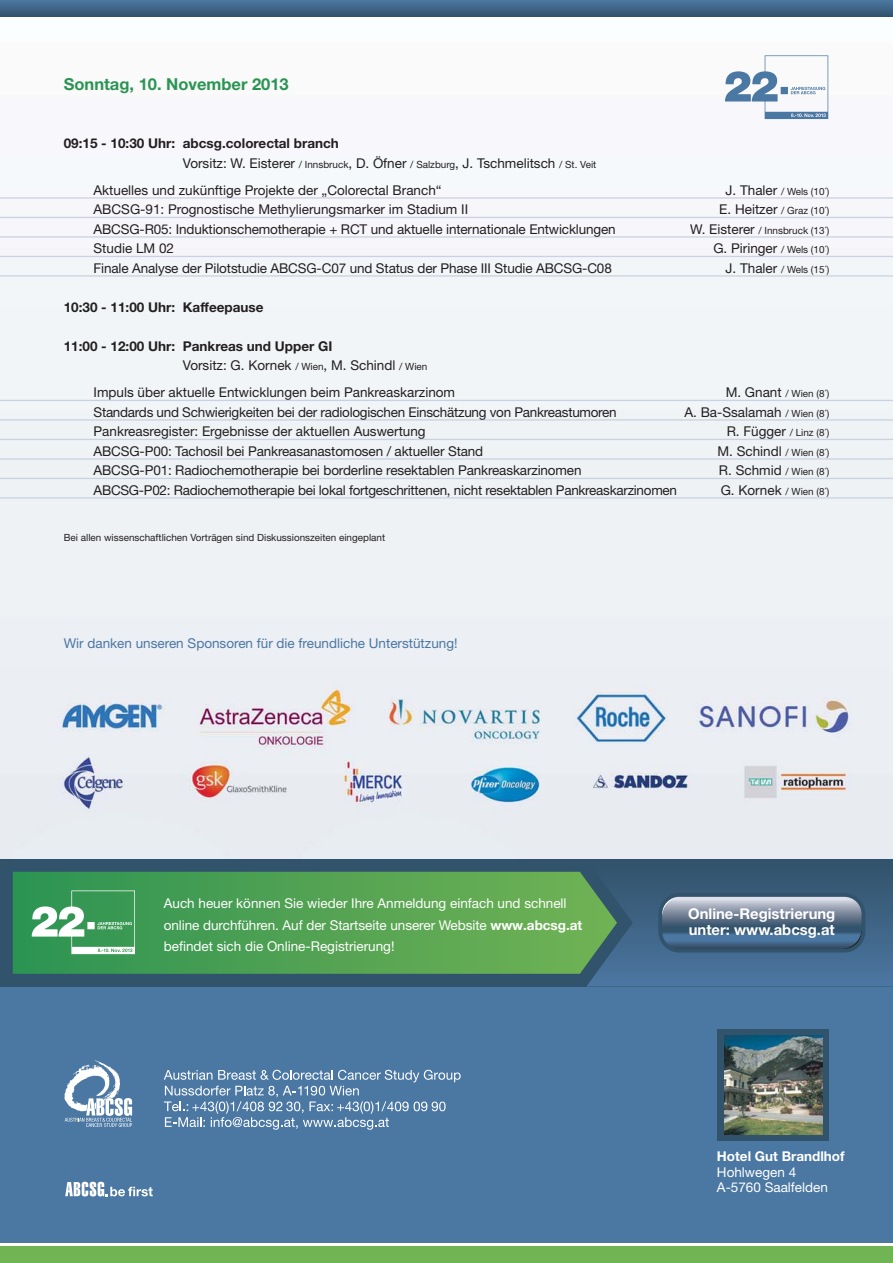
<style>
.page{position:relative;width:893px;height:1263px;background:#fff}
.page>*{position:absolute;margin:0;border:0;box-sizing:border-box;transform-origin:0 0}
.t1{font:700 16.5px "Helvetica Neue";color:#2a9453}
.t2{font:700 14.85px/15.6px "Helvetica Neue";color:#fff}
.t3{font:13.5px/19.5px "Helvetica Neue";letter-spacing:-.01em;color:#231f20}
.t4{font:13.5px/21px "Helvetica Neue";color:#fff}
.t5{font:700 13.5px/19.5px "Helvetica Neue";color:#231f20}
.t6{font:13.5px "Helvetica Neue";color:#4b77a3}
.t7{font:700 13.5px "Helvetica Neue";color:#fff}
.t8{font:9.9px "Helvetica Neue";color:#231f20}
.s1{font-weight:700}
.s2{font-size:9.9px}
.s3{font-size:13.5px}
.s4{font-weight:400}
.s5{font-weight:400;font-size:9.9px}
</style>
<div class="page">
<svg style="left:0;top:0;width:893px;height:15px;background:#406689"></svg>
<hr style="left:0;top:15px;width:893px;height:2px;background:#32536c">
<img style="left:0;top:55px;width:893px;height:804px">
<hr style="left:0;top:197px;width:893px;height:2px;background:#cad1e0">
<hr style="left:0;top:217px;width:893px;height:1px;background:#cad1e0">
<hr style="left:0;top:236px;width:893px;height:2px;background:#cad1e0">
<hr style="left:0;top:256px;width:893px;height:1px;background:#cad1e0">
<hr style="left:0;top:275px;width:893px;height:2px;background:#cad1e0">
<hr style="left:0;top:400px;width:893px;height:1px;background:#cad1e0">
<hr style="left:0;top:419px;width:893px;height:2px;background:#cad1e0">
<hr style="left:0;top:439px;width:893px;height:1px;background:#cad1e0">
<hr style="left:0;top:458px;width:893px;height:2px;background:#cad1e0">
<hr style="left:0;top:478px;width:893px;height:1px;background:#cad1e0">
<hr style="left:0;top:497px;width:893px;height:2px;background:#cad1e0">
<div style="left:0;top:923px;width:893px;height:340px;background:#4b77a3"></div>
<svg style="left:65px;top:1182px;width:88px;height:14px"></svg>
<svg style="left:164px;top:1070px;width:297px;height:60px"></svg>
<div style="left:0;top:1246px;width:893px;height:17px;background:#71b454"></div>
<hr style="left:0;top:1244px;width:893px;height:2px;background:#fff">
<svg style="left:64px;top:1060px;width:68px;height:67px"></svg>
<div style="left:718px;top:1029px;width:111px;height:111px;background:#32536c"></div>
<img style="left:724px;top:1035px;width:99px;height:99px">
<div style="left:0;top:859px;width:893px;height:127px;background:#32536c"></div>
<svg style="left:13px;top:872px;width:573px;height:102px;background:#51a253"></svg>
<svg style="left:586px;top:880px;width:307px;height:106px"></svg>
<svg style="left:32px;top:890px;width:103px;height:64px;background:#69b27f"></svg>
<svg style="left:725px;top:55px;width:103px;height:64px"></svg>
<p class="t1" style="left:64px;top:78px;width:226px">Sonntag, 10. November 2013</p>
<p class="t3" style="left:183px;top:135px;width:415px;text-indent:-119px"><span class="s1">09:15 - 10:30 Uhr: abcsg.colorectal branch<br></span>Vorsitz: W. Eisterer <span class="s2">/ Innsbruck</span>, D. Öfner <span class="s2">/ Salzburg</span>, J. Tschmelitsch <span class="s2">/ St. Veit</span></p>
<p class="t3" style="left:94px;top:181px;width:350px">Aktuelles und zukünftige Projekte der „Colorectal Branch“</p>
<p class="t8" style="left:726px;top:187px;width:105px"><span class="s3">J. Thaler</span> / Wels (10´)</p>
<p class="t3" style="left:94px;top:201px;width:376px">ABCSG-91: Prognostische Methylierungsmarker im Stadium II</p>
<p class="t8" style="left:719px;top:207px;width:111px"><span class="s3">E. Heitzer</span> / Graz (10´)</p>
<p class="t3" style="left:94px;top:220px;width:524px">ABCSG-R05: Induktionschemotherapie + RCT und aktuelle internationale Entwicklungen</p>
<p class="t8" style="left:690px;top:226px;width:140px"><span class="s3">W. Eisterer</span> / Innsbruck (13´)</p>
<p class="t3" style="left:94px;top:240px;width:82px">Studie LM 02</p>
<p class="t3" style="left:713px;top:240px;width:117px">G. Piringer <span class="s2">/ Wels (10´)</span></p>
<p class="t3" style="left:94px;top:259px;width:520px">Finale Analyse der Pilotstudie ABCSG-C07 und Status der Phase III Studie ABCSG-C08</p>
<p class="t8" style="left:726px;top:265px;width:105px"><span class="s3">J. Thaler</span> / Wels (15´)</p>
<p class="t5" style="left:64px;top:298px;width:201px">10:30 - 11:00 Uhr: Kaffeepause</p>
<p class="t5" style="left:183px;top:337px;width:246px;text-indent:-119px">11:00 - 12:00 Uhr: Pankreas und Upper GI<br><span class="s4">Vorsitz: G. Kornek</span> <span class="s5">/ Wien</span><span class="s4">, M. Schindl</span> <span class="s5">/ Wien</span></p>
<p class="t3" style="left:94px;top:384px;width:363px">Impuls über aktuelle Entwicklungen beim Pankreaskarzinom</p>
<p class="t8" style="left:726px;top:390px;width:105px"><span class="s3">M. Gnant</span> / Wien (8´)</p>
<p class="t3" style="left:94px;top:403px;width:525px">Standards und Schwierigkeiten bei der radiologischen Einschätzung von Pankreastumoren</p>
<p class="t3" style="left:684px;top:403px;width:146px">A. Ba-Ssalamah <span class="s2">/ Wien (8´)</span></p>
<p class="t3" style="left:94px;top:423px;width:334px">Pankreasregister: Ergebnisse der aktuellen Auswertung</p>
<p class="t8" style="left:727px;top:429px;width:104px"><span class="s3">R. Függer</span> / Linz (8´)</p>
<p class="t3" style="left:94px;top:442px;width:391px">ABCSG-P00: Tachosil bei Pankreasanastomosen / aktueller Stand</p>
<p class="t3" style="left:717px;top:442px;width:113px">M. Schindl <span class="s2">/ Wien (8´)</span></p>
<p class="t3" style="left:94px;top:462px;width:489px">ABCSG-P01: Radiochemotherapie bei borderline resektablen Pankreaskarzinomen</p>
<p class="t8" style="left:719px;top:468px;width:112px"><span class="s3">R. Schmid</span> / Wien (8´)</p>
<p class="t3" style="left:94px;top:481px;width:585px">ABCSG-P02: Radiochemotherapie bei lokal fortgeschrittenen, nicht resektablen Pankreaskarzinomen</p>
<p class="t8" style="left:721px;top:487px;width:110px"><span class="s3">G. Kornek</span> / Wien (8´)</p>
<p class="t8" style="left:64px;top:534px;width:323px">Bei allen wissenschaftlichen Vorträgen sind Diskussionszeiten eingeplant</p>
<p class="t6" style="left:64px;top:638px;width:395px">Wir danken unseren Sponsoren für die freundliche Unterstützung!</p>
<p class="t4" style="left:164px;top:894px;width:420px">Auch heuer können Sie wieder Ihre Anmeldung einfach und schnell online durchführen. Auf der Startseite unserer Website <span class="s1">www.abcsg.at </span>befindet sich die Online-Registrierung!</p>
<p class="t2" style="left:688px;top:907px;width:149px">Online-Registrierung unter: www.abcsg.at</p>
<p class="t7" style="left:717px;top:1151px;width:129px">Hotel Gut Brandlhof</p>
<p class="t4" style="left:717px;top:1165px;width:113px;line-height:15.8px">Hohlwegen 4<br>A-5760 Saalfelden</p>
</div>
